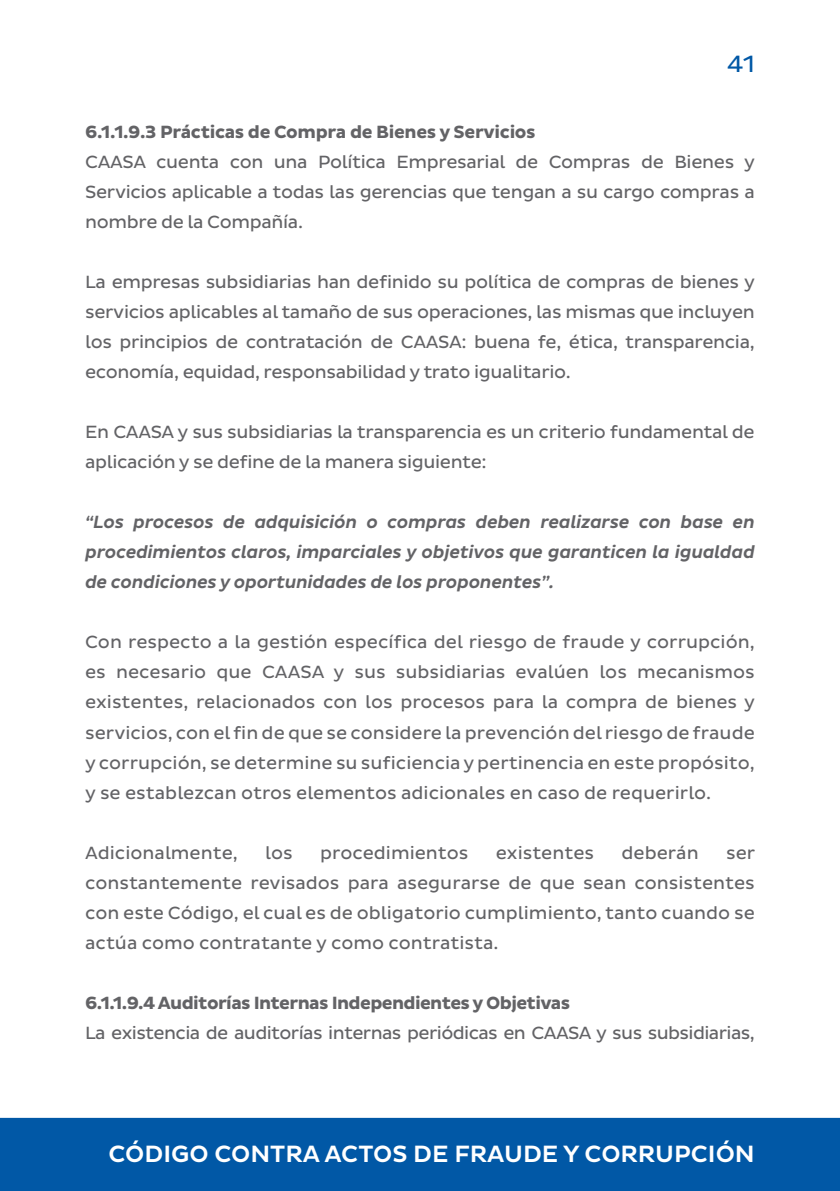
<style>
.page{position:relative;width:840px;height:1191px;background:#fff}
.page>*{position:absolute;margin:0;border:0;box-sizing:border-box;transform-origin:0 0}
.t1{font:500 24px "Pluto Sans";color:#fff}
.t2{font:24px "Pluto Sans";color:#0158a6}
.t3{font:18px/30px "Pluto Sans";letter-spacing:-.02em;color:#636366;text-align:justify}
.t4{font:italic 500 18px/30px "Pluto Sans W01";letter-spacing:-.02em;color:#636366;text-align:justify}
.t5{font:700 18px "Pluto Sans";letter-spacing:-.035em;color:#636366}
.t6{font:18px "Pluto Sans";color:#636366}
</style>
<div class="page">
<div style="left:0;top:1117px;width:839px;height:74px;background:#0158a6"></div>
<p class="t2" style="left:726px;top:50px;width:29px">41</p>
<p class="t5" style="left:85px;top:122px;width:452px">6.1.1.9.3 Prácticas de Compra de Bienes y Servicios</p>
<p class="t3" style="left:85px;top:147px;width:671px">CAASA cuenta con una Política Empresarial de Compras de Bienes y Servicios aplicable a todas las gerencias que tengan a su cargo compras a nombre de la Compañía.</p>
<p class="t3" style="left:85px;top:267px;width:671px">La empresas subsidiarias han definido su política de compras de bienes y servicios aplicables al tamaño de sus operaciones, las mismas que incluyen los principios de contratación de CAASA: buena fe, ética, transparencia, economía, equidad, responsabilidad y trato igualitario.</p>
<p class="t3" style="left:85px;top:417px;width:670px">En CAASA y sus subsidiarias la transparencia es un criterio fundamental de aplicación y se define de la manera siguiente:</p>
<p class="t4" style="left:85px;top:507px;width:670px">“Los procesos de adquisición o compras deben realizarse con base en procedimientos claros, imparciales y objetivos que garanticen la igualdad de condiciones y oportunidades de los proponentes”.</p>
<p class="t3" style="left:85px;top:627px;width:671px">Con respecto a la gestión específica del riesgo de fraude y corrupción, es necesario que CAASA y sus subsidiarias evalúen los mecanismos existentes, relacionados con los procesos para la compra de bienes y servicios, con el fin de que se considere la prevención del riesgo de fraude y corrupción, se determine su suficiencia y pertinencia en este propósito, y se establezcan otros elementos adicionales en caso de requerirlo.</p>
<p class="t6" style="left:85px;top:842px;width:154px">Adicionalmente,</p>
<p class="t3" style="left:265px;top:837px;width:29px">los</p>
<p class="t6" style="left:320px;top:842px;width:150px">procedimientos</p>
<p class="t6" style="left:495px;top:842px;width:100px">existentes</p>
<p class="t6" style="left:621px;top:842px;width:79px">deberán</p>
<p class="t3" style="left:85px;top:837px;width:671px;text-indent:640px">ser constantemente revisados para asegurarse de que sean consistentes con este Código, el cual es de obligatorio cumplimiento, tanto cuando se actúa como contratante y como contratista.</p>
<p class="t5" style="left:85px;top:992px;width:486px">6.1.1.9.4 Auditorías Internas Independientes y Objetivas</p>
<p class="t3" style="left:85px;top:1017px;width:671px">La existencia de auditorías internas periódicas en CAASA y sus subsidiarias,</p>
<h1 class="t1" style="left:108px;top:1140px;width:647px">CÓDIGO CONTRA ACTOS DE FRAUDE Y CORRUPCIÓN</h1>
</div>
